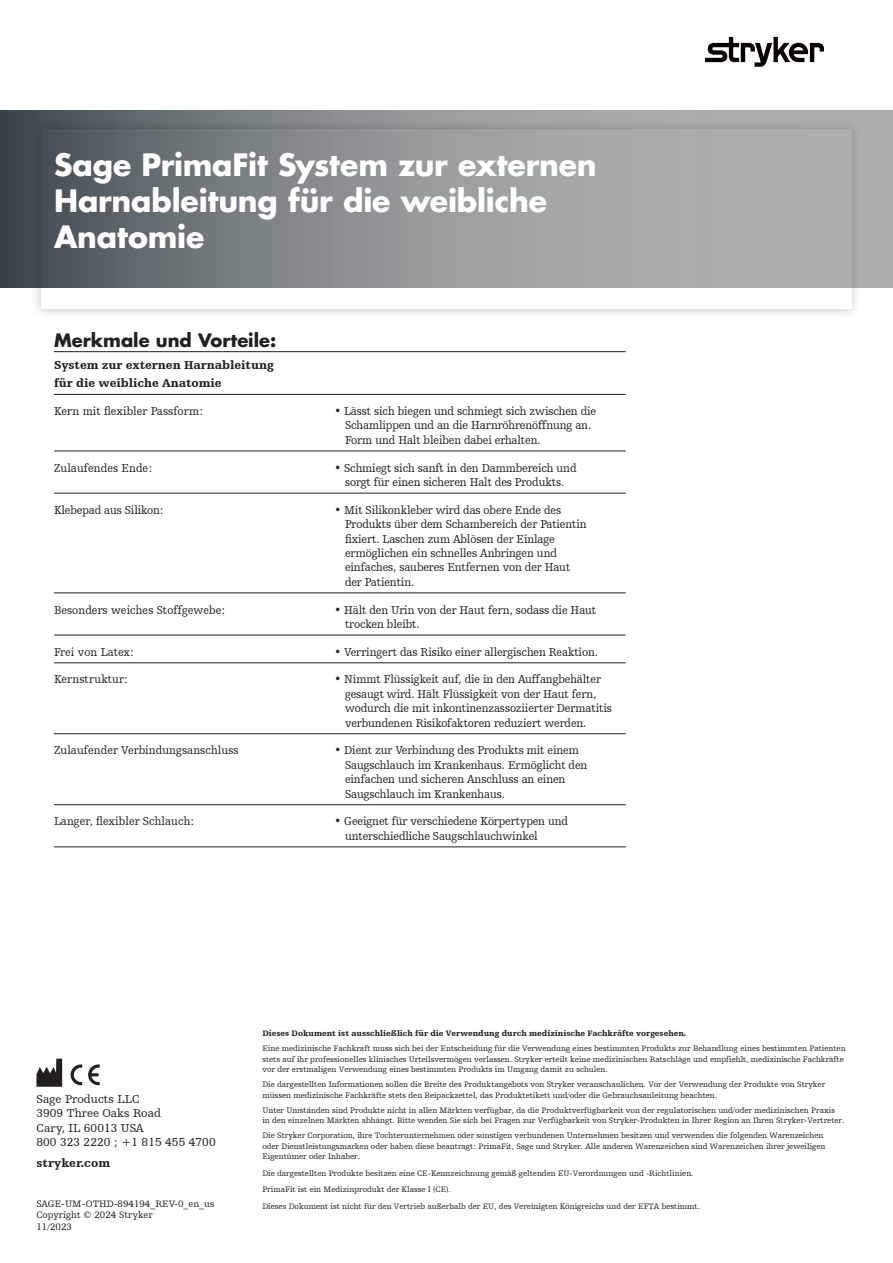
<style>
.page{position:relative;width:893px;height:1263px;background:#fff}
.page>*{position:absolute;margin:0;border:0;box-sizing:border-box;transform-origin:0 0}
.Headline{font:700 30px/36px "Futura Std";letter-spacing:-.005em;color:#fff}
.Paragraph_Style_1{font:700 18px "Futura For Stryker";color:#231f20}
.Back_Address{font:12px/14.4px "Humanist Slabserif 712 BT";letter-spacing:-.01em;color:#231f20;scale:.95 1}
.Back_Address-2{font:12px "Humanist Slabserif 712 BT";letter-spacing:-.01em;color:#231f20}
.Back_Address-3{font:900 12px/18px "Humanist Slabserif 712 BT";color:#231f20}
.t1{font:9.75px "Humanist Slabserif 712 BT";letter-spacing:.005em;color:#231f20}
.t2{font:8.25px/10.5px "Humanist Slabserif 712 BT";color:#231f20}
.t3{font:900 8.25px "Humanist Slabserif 712 BT";color:#231f20}
</style>
<div class="page">
<hr style="left:54px;top:351px;width:572px;height:1px;background:#231f20">
<hr style="left:54px;top:394px;width:572px;height:1px;background:#231f20">
<hr style="left:54px;top:451px;width:572px;height:1px;background:#231f20">
<hr style="left:54px;top:493px;width:572px;height:1px;background:#231f20">
<hr style="left:54px;top:592px;width:572px;height:1px;background:#231f20">
<hr style="left:54px;top:635px;width:572px;height:1px;background:#231f20">
<hr style="left:54px;top:662px;width:572px;height:1px;background:#231f20">
<hr style="left:54px;top:733px;width:572px;height:1px;background:#231f20">
<hr style="left:54px;top:804px;width:572px;height:1px;background:#231f20">
<hr style="left:54px;top:846px;width:572px;height:1px;background:#231f20">
<svg style="left:36px;top:1058px;width:26px;height:29px"></svg>
<svg style="left:0;top:111px;width:893px;height:177px;background:#7d8486"></svg>
<div style="left:32px;top:120px;width:829px;height:199px;background:#231f20;opacity:.25"></div>
<svg style="left:41px;top:130px;width:810px;height:179px;background:#999ea0"></svg>
<svg style="left:705px;top:37px;width:119px;height:30px"></svg>
<svg style="left:71px;top:1064px;width:11px;height:21px"></svg>
<svg style="left:88px;top:1064px;width:12px;height:21px"></svg>
<p class="Headline" style="left:54px;top:146px;width:544px">Sage PrimaFit System zur externen<br>Harnableitung für die weibliche<br>Anatomie</p>
<p class="Paragraph_Style_1" style="left:54px;top:328px;width:224px">Merkmale und Vorteile:</p>
<p class="Back_Address-3" style="left:54px;top:356px;width:221px">System zur externen Harnableitung für die weibliche Anatomie</p>
<p class="Back_Address" style="left:54px;top:404px;width:159px">Kern mit flexibler Passform:</p>
<p class="Back_Address" style="left:345px;top:404px;width:266px;text-indent:-11px">• Lässt sich biegen und schmiegt sich zwischen die<br>Schamlippen und an die Harnröhrenöffnung an.<br>Form und Halt bleiben dabei erhalten.</p>
<p class="Back_Address" style="left:54px;top:460px;width:105px">Zulaufendes Ende:</p>
<p class="Back_Address" style="left:334px;top:460px;width:256px;text-align:center">• Schmiegt sich sanft in den Dammbereich und sorgt für einen sicheren Halt des Produkts.</p>
<p class="Back_Address" style="left:54px;top:502px;width:117px">Klebepad aus Silikon:</p>
<p class="Back_Address" style="left:345px;top:502px;width:256px;text-indent:-10px">• Mit Silikonkleber wird das obere Ende des Produkts über dem Schambereich der Patientin fixiert. Laschen zum Ablösen der Einlage ermöglichen ein schnelles Anbringen und einfaches, sauberes Entfernen von der Haut der Patientin.</p>
<p class="Back_Address" style="left:54px;top:602px;width:182px">Besonders weiches Stoffgewebe:</p>
<p class="Back_Address" style="left:345px;top:602px;width:266px;text-indent:-10px">• Hält den Urin von der Haut fern, sodass die Haut trocken bleibt.</p>
<p class="Back_Address" style="left:54px;top:644px;width:86px">Frei von Latex:</p>
<p class="Back_Address" style="left:335px;top:644px;width:279px">• Verringert das Risiko einer allergischen Reaktion.</p>
<p class="Back_Address" style="left:54px;top:672px;width:79px">Kernstruktur:</p>
<p class="Back_Address" style="left:345px;top:672px;width:282px;text-indent:-11px">• Nimmt Flüssigkeit auf, die in den Auffangbehälter gesaugt wird. Hält Flüssigkeit von der Haut fern, wodurch die mit inkontinenzassoziierter Dermatitis verbundenen Risikofaktoren reduziert werden.</p>
<p class="Back_Address" style="left:54px;top:743px;width:196px">Zulaufender Verbindungsanschluss</p>
<p class="Back_Address" style="left:345px;top:743px;width:257px;text-indent:-10px">• Dient zur Verbindung des Produkts mit einem Saugschlauch im Krankenhaus. Ermöglicht den einfachen und sicheren Anschluss an einen Saugschlauch im Krankenhaus.</p>
<p class="Back_Address" style="left:54px;top:814px;width:149px">Langer, flexibler Schlauch:</p>
<p class="Back_Address" style="left:345px;top:814px;width:236px;text-indent:-11px">• Geeignet für verschiedene Körpertypen und unterschiedliche Saugschlauchwinkel</p>
<p class="Back_Address-2" style="left:36px;top:1091px;width:105px">Sage Products LLC</p>
<p class="Back_Address-2" style="left:36px;top:1106px;width:126px">3909 Three Oaks Road</p>
<p class="Back_Address-2" style="left:36px;top:1120px;width:109px">Cary, IL 60013 USA</p>
<p class="Back_Address-2" style="left:36px;top:1135px;width:181px">800 323 2220 ; +1 815 455 4700</p>
<p class="Back_Address-3" style="left:36px;top:1154px;width:75px">stryker.com</p>
<p class="t1" style="left:36px;top:1198px;width:180px">SAGE-UM-OTHD-894194_REV-0_en_us</p>
<p class="t1" style="left:36px;top:1209px;width:118px">Copyright © 2024 Stryker</p>
<p class="t1" style="left:36px;top:1221px;width:37px">11/2023</p>
<p class="t3" style="left:262px;top:1028px;width:425px">Dieses Dokument ist ausschließlich für die Verwendung durch medizinische Fachkräfte vorgesehen.</p>
<p class="t2" style="left:262px;top:1043px;width:585px">Eine medizinische Fachkraft muss sich bei der Entscheidung für die Verwendung eines bestimmten Produkts zur Behandlung eines bestimmten Patienten stets auf ihr professionelles klinisches Urteilsvermögen verlassen. Stryker erteilt keine medizinischen Ratschläge und empfiehlt, medizinische Fachkräfte vor der erstmaligen Verwendung eines bestimmten Produkts im Umgang damit zu schulen.</p>
<p class="t2" style="left:262px;top:1079px;width:564px">Die dargestellten Informationen sollen die Breite des Produktangebots von Stryker veranschaulichen. Vor der Verwendung der Produkte von Stryker müssen medizinische Fachkräfte stets den Beipackzettel, das Produktetikett und/oder die Gebrauchsanleitung beachten.</p>
<p class="t2" style="left:262px;top:1105px;width:584px">Unter Umständen sind Produkte nicht in allen Märkten verfügbar, da die Produktverfügbarkeit von der regulatorischen und/oder medizinischen Praxis in den einzelnen Märkten abhängt. Bitte wenden Sie sich bei Fragen zur Verfügbarkeit von Stryker-Produkten in Ihrer Region an Ihren Stryker-Vertreter.</p>
<p class="t2" style="left:262px;top:1130px;width:565px">Die Stryker Corporation, ihre Tochterunternehmen oder sonstigen verbundenen Unternehmen besitzen und verwenden die folgenden Warenzeichen oder Dienstleistungsmarken oder haben diese beantragt: PrimaFit, Sage und Stryker. Alle anderen Warenzeichen sind Warenzeichen ihrer jeweiligen<br>Eigentümer oder Inhaber.</p>
<p class="t2" style="left:262px;top:1168px;width:433px">Die dargestellten Produkte besitzen eine CE-Kennzeichnung gemäß geltenden EU-Verordnungen und -Richtlinien.</p>
<p class="t2" style="left:262px;top:1184px;width:190px">PrimaFit ist ein Medizinprodukt der Klasse I (CE).</p>
<p class="t2" style="left:262px;top:1201px;width:439px">Dieses Dokument ist nicht für den Vertrieb außerhalb der EU, des Vereinigten Königreichs und der EFTA bestimmt.</p>
</div>
